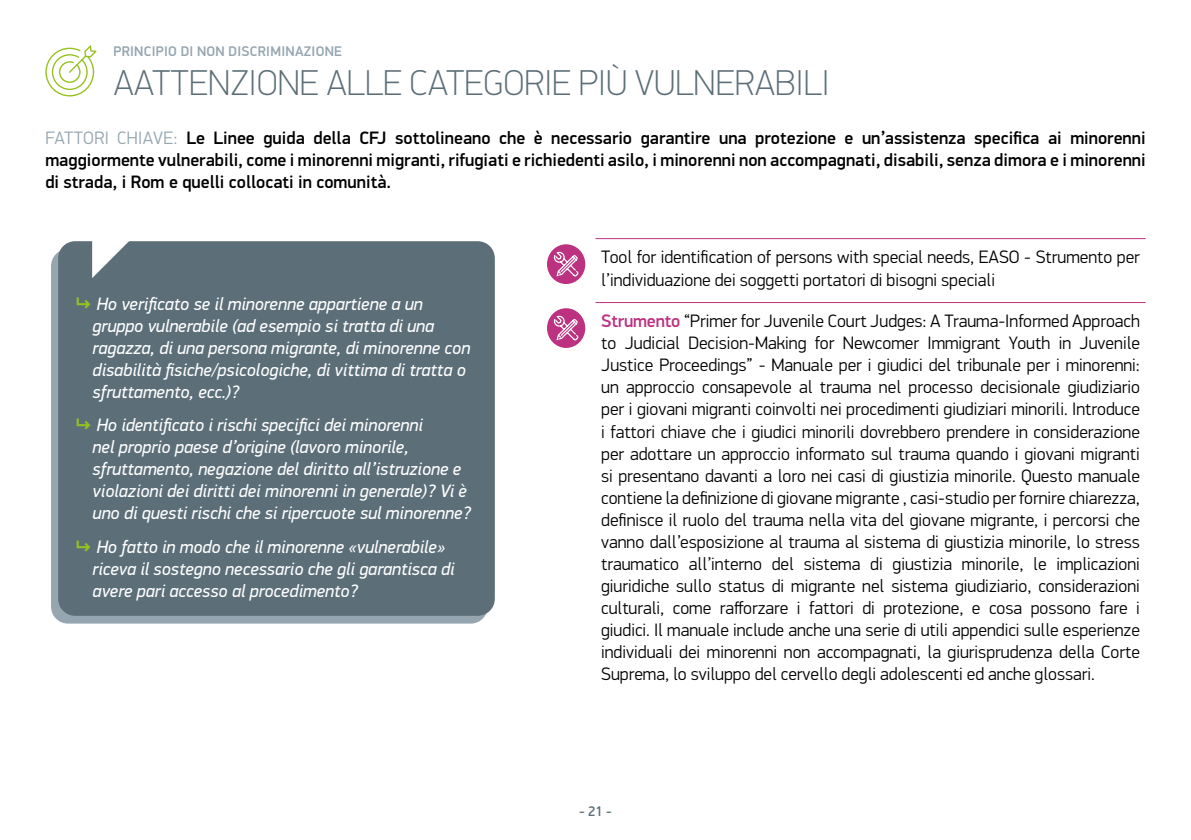
<style>
.page{position:relative;width:1191px;height:840px;background:#fff}
.page>*{position:absolute;margin:0;border:0;box-sizing:border-box;transform-origin:0 0}
.t1{font:100 36px "PF Din Display Pro";color:#5c6f79}
.t2{font:300 18px/22px "PF Din Display Pro";color:#000}
.t3{font:italic 18px/22px "PF Din Display Pro";color:#fff}
.t4{font:500 18px/22px "PF Din Display Pro";color:#000;text-align:justify}
.t5{font:500 14px "PF Din Display Pro";letter-spacing:.02em;color:#95a6b0}
.t6{font:500 14px "PF Din Display Pro";color:#5c6f79}
.s1{font-weight:300;color:#95a6b0}
.s2{font-weight:900;font-style:normal;color:#95c11f}
.s3{font-weight:500;color:#bc3280}
</style>
<div class="page">
<div style="left:51px;top:249px;width:437px;height:374px;background:#95a6b0;border-radius:17px"></div>
<div style="left:58px;top:241px;width:437px;height:374px;background:#5c6f79;border-radius:17px"></div>
<svg style="left:92px;top:241px;width:54px;height:37px"></svg>
<hr style="left:595px;top:238px;width:550px;height:1px;background:#bc3280">
<hr style="left:595px;top:302px;width:550px;height:1px;background:#bc3280">
<div style="left:547px;top:244px;width:38px;height:40px;background:#bc3280;border-radius:50%"></div>
<svg style="left:553px;top:251px;width:26px;height:26px"></svg>
<div style="left:547px;top:308px;width:38px;height:40px;background:#bc3280;border-radius:50%"></div>
<svg style="left:553px;top:315px;width:26px;height:26px"></svg>
<svg style="left:45px;top:45px;width:51px;height:51px"></svg>
<p class="t5" style="left:114px;top:43px;width:230px">PRINCIPIO DI NON DISCRIMINAZIONE</p>
<h1 class="t1" style="left:113px;top:62px;width:717px">AATTENZIONE ALLE CATEGORIE PIÙ VULNERABILI</h1>
<p class="t4" style="left:45px;top:127px;width:1101px"><span class="s1">FATTORI CHIAVE:</span> Le Linee guida della CFJ sottolineano che è necessario garantire una protezione e un’assistenza specifica ai minorenni maggiormente vulnerabili, come i minorenni migranti, rifugiati e richiedenti asilo, i minorenni non accompagnati, disabili, senza dimora e i minorenni di strada, i Rom e quelli collocati in comunità.</p>
<p class="t3" style="left:93px;top:292px;width:379px;text-indent:-17px"><span class="s2">↳</span> Ho verificato se il minorenne appartiene a un gruppo vulnerabile (ad esempio si tratta di una ragazza, di una persona migrante, di minorenne con disabilità fisiche/psicologiche, di vittima di tratta o sfruttamento, ecc.)?</p>
<p class="t3" style="left:93px;top:414px;width:380px;text-indent:-17px"><span class="s2">↳</span> Ho identificato i rischi specifici dei minorenni<br>nel proprio paese d’origine (lavoro minorile, sfruttamento, negazione del diritto all’istruzione e violazioni dei diritti dei minorenni in generale)? Vi è uno di questi rischi che si ripercuote sul minorenne?</p>
<p class="t3" style="left:93px;top:535px;width:363px;text-indent:-17px"><span class="s2">↳</span> Ho fatto in modo che il minorenne «vulnerabile» riceva il sostegno necessario che gli garantisca di avere pari accesso al procedimento?</p>
<p class="t2" style="left:601px;top:246px;width:540px">Tool for identification of persons with special needs, EASO - Strumento per l’individuazione dei soggetti portatori di bisogni speciali</p>
<p class="t2" style="left:601px;top:310px;width:540px;text-align:justify"><span class="s3">Strumento</span> “Primer for Juvenile Court Judges: A Trauma-Informed Approach to Judicial Decision-Making for Newcomer Immigrant Youth in Juvenile Justice Proceedings” - Manuale per i giudici del tribunale per i minorenni: un approccio consapevole al trauma nel processo decisionale giudiziario per i giovani migranti coinvolti nei procedimenti giudiziari minorili. Introduce i fattori chiave che i giudici minorili dovrebbero prendere in considerazione per adottare un approccio informato sul trauma quando i giovani migranti si presentano davanti a loro nei casi di giustizia minorile. Questo manuale contiene la definizione di giovane migrante , casi-studio per fornire chiarezza, definisce il ruolo del trauma nella vita del giovane migrante, i percorsi che vanno dall’esposizione al trauma al sistema di giustizia minorile, lo stress traumatico all’interno del sistema di giustizia minorile, le implicazioni giuridiche sullo status di migrante nel sistema giudiziario, considerazioni culturali, come rafforzare i fattori di protezione, e cosa possono fare i giudici. Il manuale include anche una serie di utili appendici sulle esperienze individuali dei minorenni non accompagnati, la giurisprudenza della Corte Suprema, lo sviluppo del cervello degli adolescenti ed anche glossari.</p>
<p class="t6" style="left:579px;top:801px;width:34px">- 21 -</p>
</div>
